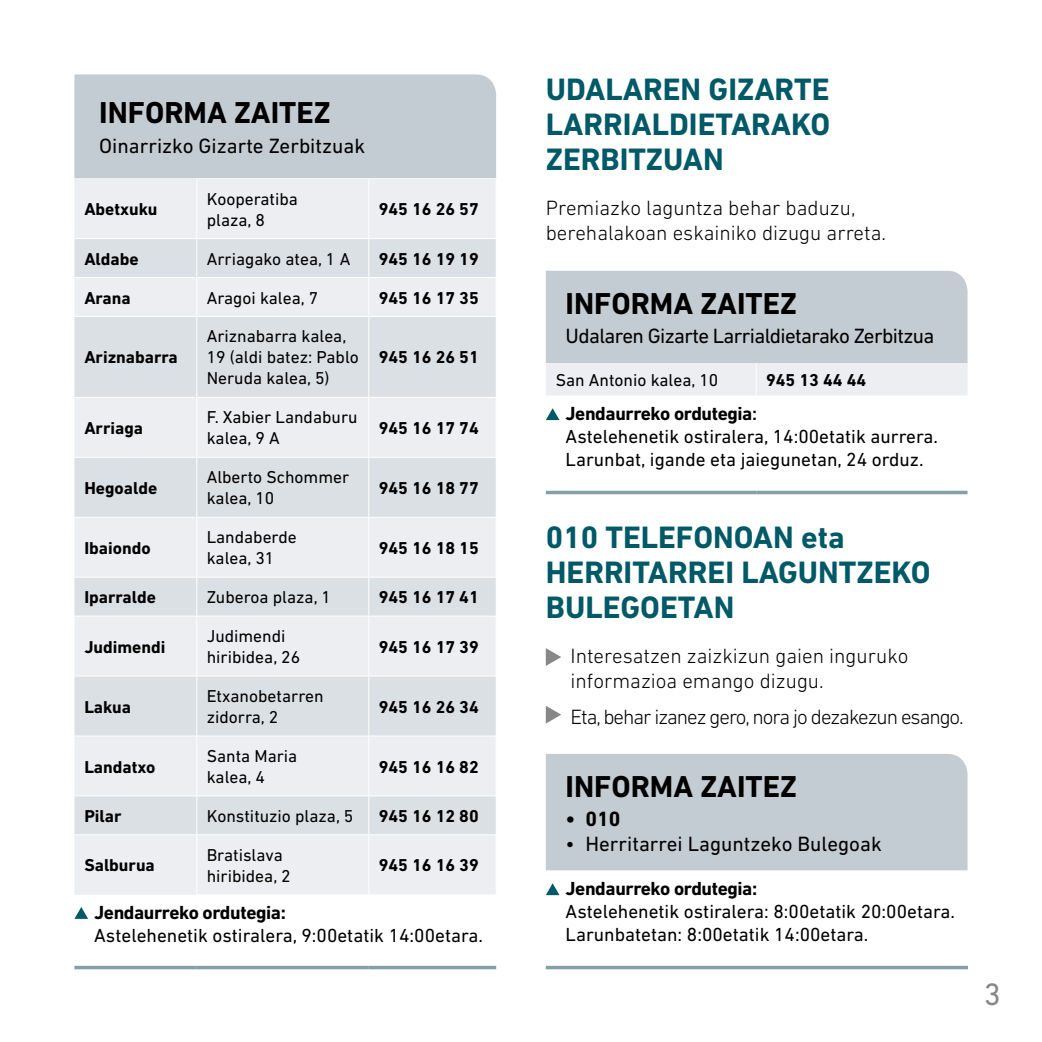
<style>
.page{position:relative;width:1042px;height:1042px;background:#fff}
.page>*{position:absolute;margin:0;border:0;box-sizing:border-box;transform-origin:0 0}
.t1{font:700 31.5px/35px "DIN Next LT Pro";color:#005967;text-align:justify}
.t2{font:31.5px "DIN Next LT Pro";color:#878787}
.t3{font:700 30.8px "DIN Next LT Pro";color:#000}
.t4{font:300 21px/25.2px "DIN Next LT Pro";color:#000}
.t5{font:21px "DIN Next LT Pro";color:#000}
.t6{font:300 21px "DIN Next LT Pro";letter-spacing:-.05em;color:#000}
.t7{font:21px "DIN Next LT Pro";letter-spacing:-.03em;color:#000}
.t8{font:700 21px "DIN Next LT Pro";color:#000}
.t9{font:19.25px/22.8px "DIN Next LT Pro";color:#000}
.t10{font:700 19.25px "DIN Next LT Pro";letter-spacing:-.02em;color:#000}
.t11{font:17.5px/21px "DIN Next LT Pro";color:#000}
.t12{font:700 17.5px "DIN Next LT Pro";color:#000}
.s1{font-weight:700}
.s2{font-weight:500}
</style>
<div class="page">
<div style="left:74px;top:179px;width:422px;height:716px;background:#eceef1"></div>
<svg style="left:74px;top:239px;width:422px;height:595px;fill:#dbe0e4"></svg>
<hr style="left:196px;top:894px;width:173px;height:1px;background:#fff">
<hr style="left:369px;top:894px;width:128px;height:1px;background:#fff">
<hr style="left:74px;top:966px;width:123px;height:3px;background:#859faa">
<hr style="left:197px;top:966px;width:172px;height:3px;background:#859faa">
<hr style="left:369px;top:966px;width:127px;height:3px;background:#859faa">
<hr style="left:196px;top:179px;width:1px;height:59px;background:#fff">
<hr style="left:368px;top:179px;width:1px;height:59px;background:#fff">
<hr style="left:74px;top:238px;width:123px;height:1px;background:#fff">
<hr style="left:197px;top:238px;width:172px;height:1px;background:#fff">
<hr style="left:196px;top:239px;width:1px;height:38px;background:#fff">
<hr style="left:369px;top:238px;width:128px;height:1px;background:#fff">
<hr style="left:368px;top:239px;width:1px;height:38px;background:#fff">
<hr style="left:74px;top:277px;width:123px;height:1px;background:#fff">
<hr style="left:197px;top:277px;width:172px;height:1px;background:#fff">
<hr style="left:196px;top:278px;width:1px;height:38px;background:#fff">
<hr style="left:369px;top:277px;width:128px;height:1px;background:#fff">
<hr style="left:368px;top:278px;width:1px;height:38px;background:#fff">
<hr style="left:74px;top:316px;width:123px;height:1px;background:#fff">
<hr style="left:197px;top:316px;width:172px;height:1px;background:#fff">
<hr style="left:196px;top:317px;width:1px;height:80px;background:#fff">
<hr style="left:369px;top:316px;width:128px;height:1px;background:#fff">
<hr style="left:368px;top:317px;width:1px;height:80px;background:#fff">
<hr style="left:74px;top:397px;width:123px;height:1px;background:#fff">
<hr style="left:197px;top:397px;width:172px;height:1px;background:#fff">
<hr style="left:196px;top:398px;width:1px;height:59px;background:#fff">
<hr style="left:369px;top:397px;width:128px;height:1px;background:#fff">
<hr style="left:368px;top:398px;width:1px;height:59px;background:#fff">
<hr style="left:74px;top:457px;width:123px;height:1px;background:#fff">
<hr style="left:197px;top:457px;width:172px;height:1px;background:#fff">
<hr style="left:196px;top:458px;width:1px;height:59px;background:#fff">
<hr style="left:369px;top:457px;width:128px;height:1px;background:#fff">
<hr style="left:368px;top:458px;width:1px;height:59px;background:#fff">
<hr style="left:74px;top:517px;width:123px;height:1px;background:#fff">
<hr style="left:197px;top:517px;width:172px;height:1px;background:#fff">
<hr style="left:196px;top:518px;width:1px;height:59px;background:#fff">
<hr style="left:369px;top:517px;width:128px;height:1px;background:#fff">
<hr style="left:368px;top:518px;width:1px;height:59px;background:#fff">
<hr style="left:74px;top:577px;width:123px;height:1px;background:#fff">
<hr style="left:197px;top:577px;width:172px;height:1px;background:#fff">
<hr style="left:196px;top:577px;width:1px;height:39px;background:#fff">
<hr style="left:369px;top:577px;width:128px;height:1px;background:#fff">
<hr style="left:368px;top:577px;width:1px;height:39px;background:#fff">
<hr style="left:74px;top:616px;width:123px;height:1px;background:#fff">
<hr style="left:197px;top:616px;width:172px;height:1px;background:#fff">
<hr style="left:196px;top:616px;width:1px;height:59px;background:#fff">
<hr style="left:369px;top:616px;width:128px;height:1px;background:#fff">
<hr style="left:368px;top:616px;width:1px;height:59px;background:#fff">
<hr style="left:74px;top:675px;width:123px;height:1px;background:#fff">
<hr style="left:197px;top:675px;width:172px;height:1px;background:#fff">
<hr style="left:196px;top:676px;width:1px;height:59px;background:#fff">
<hr style="left:369px;top:675px;width:128px;height:1px;background:#fff">
<hr style="left:368px;top:676px;width:1px;height:59px;background:#fff">
<hr style="left:74px;top:735px;width:123px;height:1px;background:#fff">
<hr style="left:197px;top:735px;width:172px;height:1px;background:#fff">
<hr style="left:196px;top:736px;width:1px;height:59px;background:#fff">
<hr style="left:369px;top:735px;width:128px;height:1px;background:#fff">
<hr style="left:368px;top:736px;width:1px;height:59px;background:#fff">
<hr style="left:74px;top:795px;width:123px;height:1px;background:#fff">
<hr style="left:197px;top:795px;width:172px;height:1px;background:#fff">
<hr style="left:196px;top:796px;width:1px;height:38px;background:#fff">
<hr style="left:369px;top:795px;width:128px;height:1px;background:#fff">
<hr style="left:368px;top:796px;width:1px;height:38px;background:#fff">
<hr style="left:74px;top:834px;width:123px;height:1px;background:#fff">
<hr style="left:197px;top:834px;width:172px;height:1px;background:#fff">
<hr style="left:196px;top:835px;width:1px;height:59px;background:#fff">
<hr style="left:369px;top:834px;width:128px;height:1px;background:#fff">
<hr style="left:368px;top:835px;width:1px;height:59px;background:#fff">
<svg style="left:74px;top:907px;width:14px;height:12px"></svg>
<div style="left:74px;top:74px;width:422px;height:104px;background:#c3ccd3"></div>
<hr style="left:546px;top:491px;width:210px;height:3px;background:#859faa">
<hr style="left:756px;top:491px;width:211px;height:3px;background:#859faa">
<svg style="left:546px;top:408px;width:13px;height:12px"></svg>
<svg style="left:546px;top:271px;width:421px;height:124px"></svg>
<svg style="left:546px;top:648px;width:15px;height:18px"></svg>
<svg style="left:546px;top:706px;width:15px;height:17px"></svg>
<div style="left:546px;top:754px;width:421px;height:116px;background:#c3ccd3"></div>
<hr style="left:546px;top:966px;width:422px;height:3px;background:#859faa">
<svg style="left:546px;top:883px;width:13px;height:12px"></svg>
<h2 class="t3" style="left:99px;top:95px;width:233px">INFORMA ZAITEZ</h2>
<p class="t5" style="left:99px;top:133px;width:267px">Oinarrizko Gizarte Zerbitzuak</p>
<p class="t12" style="left:84px;top:199px;width:75px">Abetxuku</p>
<p class="t11" style="left:207px;top:188px;width:93px">Kooperatiba plaza, 8</p>
<p class="t12" style="left:379px;top:199px;width:101px">945 16 26 57</p>
<p class="t12" style="left:84px;top:248px;width:56px">Aldabe</p>
<p class="t11" style="left:207px;top:248px;width:145px">Arriagako atea, 1 A</p>
<p class="t12" style="left:379px;top:248px;width:101px">945 16 19 19</p>
<p class="t12" style="left:84px;top:287px;width:48px">Arana</p>
<p class="t11" style="left:207px;top:287px;width:113px">Aragoi kalea, 7</p>
<p class="t12" style="left:379px;top:287px;width:101px">945 16 17 35</p>
<p class="t12" style="left:84px;top:347px;width:95px">Ariznabarra</p>
<p class="t11" style="left:207px;top:326px;width:154px">Ariznabarra kalea,<br>19 (aldi batez: Pablo<br>Neruda kalea, 5)</p>
<p class="t12" style="left:379px;top:347px;width:101px">945 16 26 51</p>
<p class="t12" style="left:84px;top:418px;width:60px">Arriaga</p>
<p class="t11" style="left:207px;top:407px;width:152px">F. Xabier Landaburu kalea, 9 A</p>
<p class="t12" style="left:379px;top:418px;width:101px">945 16 17 74</p>
<p class="t12" style="left:84px;top:478px;width:74px">Hegoalde</p>
<p class="t11" style="left:207px;top:467px;width:144px">Alberto Schommer kalea, 10</p>
<p class="t12" style="left:379px;top:478px;width:101px">945 16 18 77</p>
<p class="t12" style="left:84px;top:537px;width:68px">Ibaiondo</p>
<p class="t11" style="left:207px;top:526px;width:92px">Landaberde kalea, 31</p>
<p class="t12" style="left:379px;top:537px;width:101px">945 16 18 15</p>
<p class="t12" style="left:84px;top:587px;width:73px">Iparralde</p>
<p class="t11" style="left:207px;top:586px;width:126px">Zuberoa plaza, 1</p>
<p class="t12" style="left:379px;top:587px;width:101px">945 16 17 41</p>
<p class="t12" style="left:84px;top:636px;width:82px">Judimendi</p>
<p class="t11" style="left:207px;top:625px;width:95px">Judimendi hiribidea, 26</p>
<p class="t12" style="left:379px;top:636px;width:101px">945 16 17 39</p>
<p class="t12" style="left:84px;top:696px;width:48px">Lakua</p>
<p class="t11" style="left:207px;top:685px;width:118px">Etxanobetarren zidorra, 2</p>
<p class="t12" style="left:379px;top:696px;width:101px">945 16 26 34</p>
<p class="t12" style="left:84px;top:756px;width:73px">Landatxo</p>
<p class="t11" style="left:207px;top:745px;width:92px">Santa Maria kalea, 4</p>
<p class="t12" style="left:379px;top:756px;width:101px">945 16 16 82</p>
<p class="t12" style="left:84px;top:806px;width:39px">Pilar</p>
<p class="t11" style="left:207px;top:805px;width:148px">Konstituzio plaza, 5</p>
<p class="t12" style="left:379px;top:806px;width:101px">945 16 12 80</p>
<p class="t12" style="left:84px;top:855px;width:72px">Salburua</p>
<p class="t11" style="left:207px;top:844px;width:85px">Bratislava hiribidea, 2</p>
<p class="t12" style="left:379px;top:855px;width:101px">945 16 16 39</p>
<p class="t10" style="left:94px;top:901px;width:193px">Jendaurreko ordutegia:</p>
<p class="t9" style="left:94px;top:924px;width:390px">Astelehenetik ostiralera, 9:00etatik 14:00etara.</p>
<h1 class="t1" style="left:546px;top:72px;width:286px">UDALAREN GIZARTE LARRIALDIETARAKO ZERBITZUAN</h1>
<p class="t4" style="left:546px;top:195px;width:342px">Premiazko laguntza behar baduzu, berehalakoan eskainiko dizugu arreta.</p>
<h2 class="t3" style="left:566px;top:285px;width:233px">INFORMA ZAITEZ</h2>
<p class="t7" style="left:566px;top:324px;width:370px">Udalaren Gizarte Larrialdietarako Zerbitzua</p>
<p class="t11" style="left:556px;top:369px;width:164px">San Antonio kalea, 10</p>
<p class="t12" style="left:766px;top:370px;width:101px">945 13 44 44</p>
<p class="t9" style="left:566px;top:402px;width:374px"><span class="s1">Jendaurreko ordutegia</span><span class="s2">:<br></span>Astelehenetik ostiralera, 14:00etatik aurrera.<br>Larunbat, igande eta jaiegunetan, 24 orduz.</p>
<h1 class="t1" style="left:546px;top:520px;width:386px;text-align:left">010 TELEFONOAN eta<br>HERRITARREI LAGUNTZEKO<br>BULEGOETAN</h1>
<p class="t4" style="left:570px;top:643px;width:339px">Interesatzen zaizkizun gaien inguruko informazioa emango dizugu.</p>
<p class="t6" style="left:570px;top:704px;width:395px">Eta, behar izanez gero, nora jo dezakezun esango.</p>
<h2 class="t3" style="left:566px;top:768px;width:233px">INFORMA ZAITEZ</h2>
<p class="t8" style="left:566px;top:807px;width:56px">• 010</p>
<p class="t5" style="left:566px;top:831px;width:318px">• Herritarrei Laguntzeko Bulegoak</p>
<p class="t10" style="left:566px;top:877px;width:193px">Jendaurreko ordutegia:</p>
<p class="t9" style="left:566px;top:900px;width:391px">Astelehenetik ostiralera: 8:00etatik 20:00etara.<br>Larunbatetan: 8:00etatik 14:00etara.</p>
<h1 class="t2" style="left:984px;top:976px;width:19px">3</h1>
</div>
